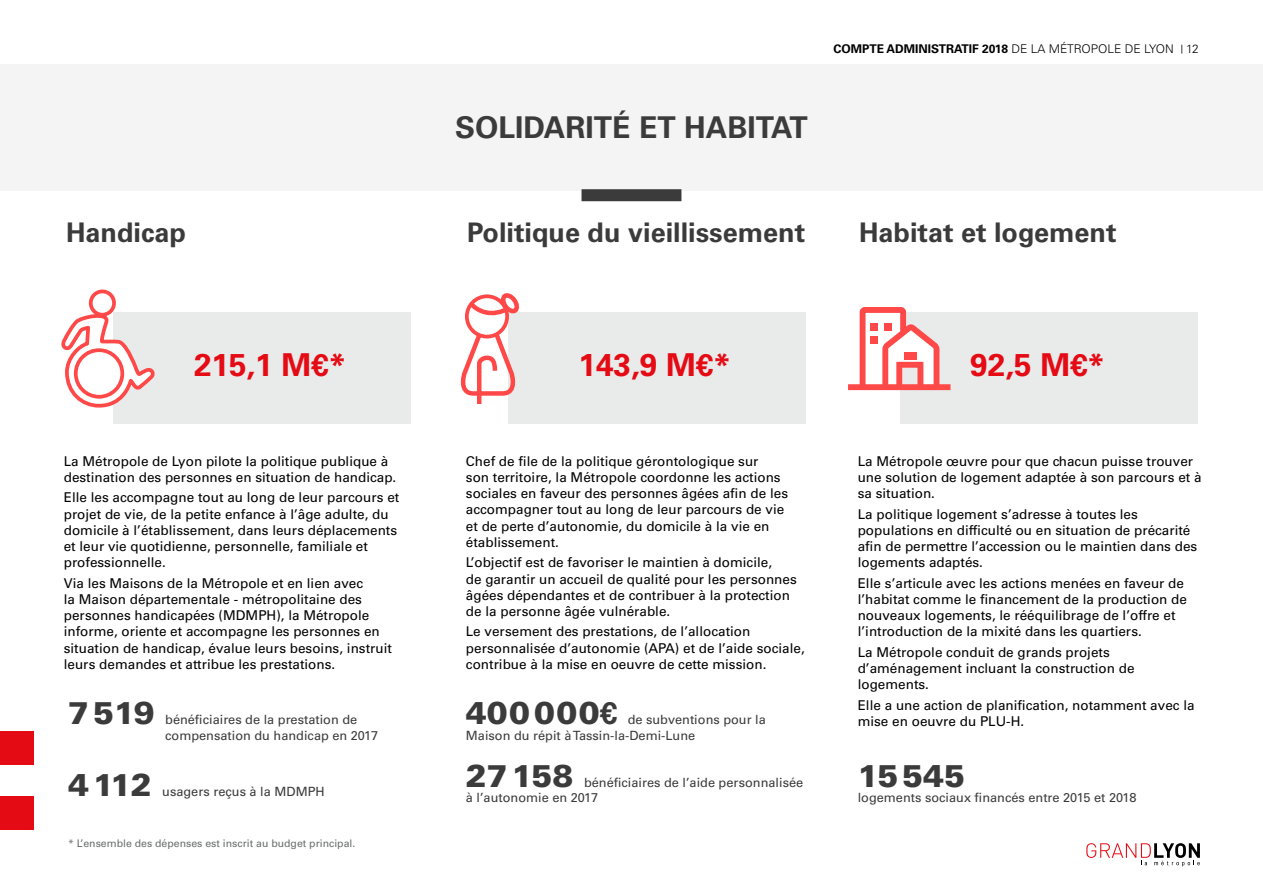
<style>
.page{position:relative;width:1263px;height:893px;background:#fff}
.page>*{position:absolute;margin:0;border:0;box-sizing:border-box;transform-origin:0 0}
.t1{font:900 31.5px "Univers LT Std";color:#3b3b3b}
.t2{font:700 31.5px "Univers LT Std";color:#e50b14}
.t3{font:700 30px "Univers LT Std";color:#3b3b3b}
.t4{font:700 27px "Univers LT Std";color:#3b3b3b}
.Texte_8_5_justif_noi{font:13.5px/16.2px "Univers LT Std";color:#000}
.t5{font:12.75px/15.3px "Univers LT Std";color:#3b3b3b}
.t6{font:700 12px "Univers LT Std";color:#000}
.t7{font:10.5px "Univers LT Std";color:#6a6c6c}
.s1{font-weight:300}
.s2{font-weight:700}
</style>
<div class="page">
<div style="left:0;top:732px;width:33px;height:33px;background:#e50b14"></div>
<div style="left:0;top:796px;width:33px;height:33px;background:#e50b14"></div>
<svg style="left:1086px;top:843px;width:114px;height:23px"></svg>
<div style="left:508px;top:313px;width:298px;height:111px;background:#e9eaea"></div>
<svg style="left:460px;top:293px;width:63px;height:111px"></svg>
<div style="left:900px;top:313px;width:298px;height:111px;background:#e9eaea"></div>
<div style="left:113px;top:313px;width:298px;height:111px;background:#e9eaea"></div>
<svg style="left:61px;top:289px;width:96px;height:119px"></svg>
<svg style="left:848px;top:307px;width:102px;height:83px"></svg>
<div style="left:0;top:64px;width:1263px;height:126px;background:#f4f4f4"></div>
<div style="left:581px;top:189px;width:100px;height:12px;background:#3b3b3b"></div>
<p class="t4" style="left:66px;top:217px;width:122px">Handicap</p>
<p class="t2" style="left:194px;top:346px;width:154px">215,1 M€*</p>
<p class="Texte_8_5_justif_noi" style="left:64px;top:453px;width:334px">La Métropole de Lyon pilote la politique publique à destination des personnes en situation de handicap.</p>
<p class="Texte_8_5_justif_noi" style="left:64px;top:490px;width:337px">Elle les accompagne tout au long de leur parcours et projet de vie, de la petite enfance à l’âge adulte, du domicile à l’établissement, dans leurs déplacements et leur vie quotidienne, personnelle, familiale et professionnelle.</p>
<p class="Texte_8_5_justif_noi" style="left:64px;top:575px;width:330px">Via les Maisons de la Métropole et en lien avec<br>la Maison départementale - métropolitaine des personnes handicapées (MDMPH), la Métropole informe, oriente et accompagne les personnes en situation de handicap, évalue leurs besoins, instruit leurs demandes et attribue les prestations.</p>
<p class="t1" style="left:68px;top:693px;width:88px">7519</p>
<p class="t5" style="left:165px;top:712px;width:215px">bénéficiaires de la prestation de compensation du handicap en 2017</p>
<p class="t1" style="left:68px;top:765px;width:85px">4112</p>
<p class="t5" style="left:162px;top:784px;width:164px">usagers reçus à la MDMPH</p>
<p class="t7" style="left:68px;top:837px;width:289px">* L’ensemble des dépenses est inscrit au budget principal.</p>
<p class="t3" style="left:455px;top:110px;width:354px">SOLIDARITÉ ET HABITAT</p>
<p class="t6" style="left:833px;top:42px;width:367px">COMPTE ADMINISTRATIF 2018 <span class="s1">DE LA MÉTROPOLE DE LYON 12</span></p>
<p class="t4" style="left:467px;top:217px;width:340px">Politique du vieillissement</p>
<p class="t4" style="left:859px;top:217px;width:259px">Habitat et logement</p>
<p class="t2" style="left:578px;top:346px;width:154px">143,9 M€*</p>
<p class="Texte_8_5_justif_noi" style="left:466px;top:453px;width:324px">Chef de file de la politique gérontologique sur<br>son territoire, la Métropole coordonne les actions sociales en faveur des personnes âgées afin de les accompagner tout au long de leur parcours de vie et de perte d’autonomie, du domicile à la vie en établissement.</p>
<p class="Texte_8_5_justif_noi" style="left:466px;top:554px;width:332px">L’objectif est de favoriser le maintien à domicile,<br>de garantir un accueil de qualité pour les personnes âgées dépendantes et de contribuer à la protection de la personne âgée vulnérable.</p>
<p class="Texte_8_5_justif_noi" style="left:466px;top:623px;width:340px">Le versement des prestations, de l’allocation personnalisée d’autonomie (APA) et de l’aide sociale, contribue à la mise en oeuvre de cette mission.</p>
<p class="t1" style="left:466px;top:693px;width:153px">400000<span class="s2">€</span></p>
<p class="t5" style="left:466px;top:712px;width:301px;text-indent:162px">de subventions pour la<br>Maison du répit à Tassin-la-Demi-Lune</p>
<p class="t1" style="left:466px;top:756px;width:109px">27158</p>
<p class="t5" style="left:466px;top:775px;width:339px;text-indent:118px">bénéficiaires de l’aide personnalisée à l’autonomie en 2017</p>
<p class="t2" style="left:970px;top:346px;width:136px">92,5 M€*</p>
<p class="Texte_8_5_justif_noi" style="left:858px;top:453px;width:345px">La Métropole œuvre pour que chacun puisse trouver une solution de logement adaptée à son parcours et à sa situation.</p>
<p class="Texte_8_5_justif_noi" style="left:858px;top:506px;width:341px">La politique logement s’adresse à toutes les populations en difficulté ou en situation de précarité afin de permettre l’accession ou le maintien dans des logements adaptés.</p>
<p class="Texte_8_5_justif_noi" style="left:858px;top:575px;width:331px">Elle s’articule avec les actions menées en faveur de l’habitat comme le financement de la production de nouveaux logements, le rééquilibrage de l’offre et l’introduction de la mixité dans les quartiers.</p>
<p class="Texte_8_5_justif_noi" style="left:858px;top:644px;width:278px">La Métropole conduit de grands projets d’aménagement incluant la construction de logements.</p>
<p class="Texte_8_5_justif_noi" style="left:858px;top:697px;width:338px">Elle a une action de planification, notamment avec la mise en oeuvre du PLU-H.</p>
<p class="t1" style="left:858px;top:756px;width:109px">15545</p>
<p class="t5" style="left:858px;top:790px;width:280px">logements sociaux financés entre 2015 et 2018</p>
</div>
